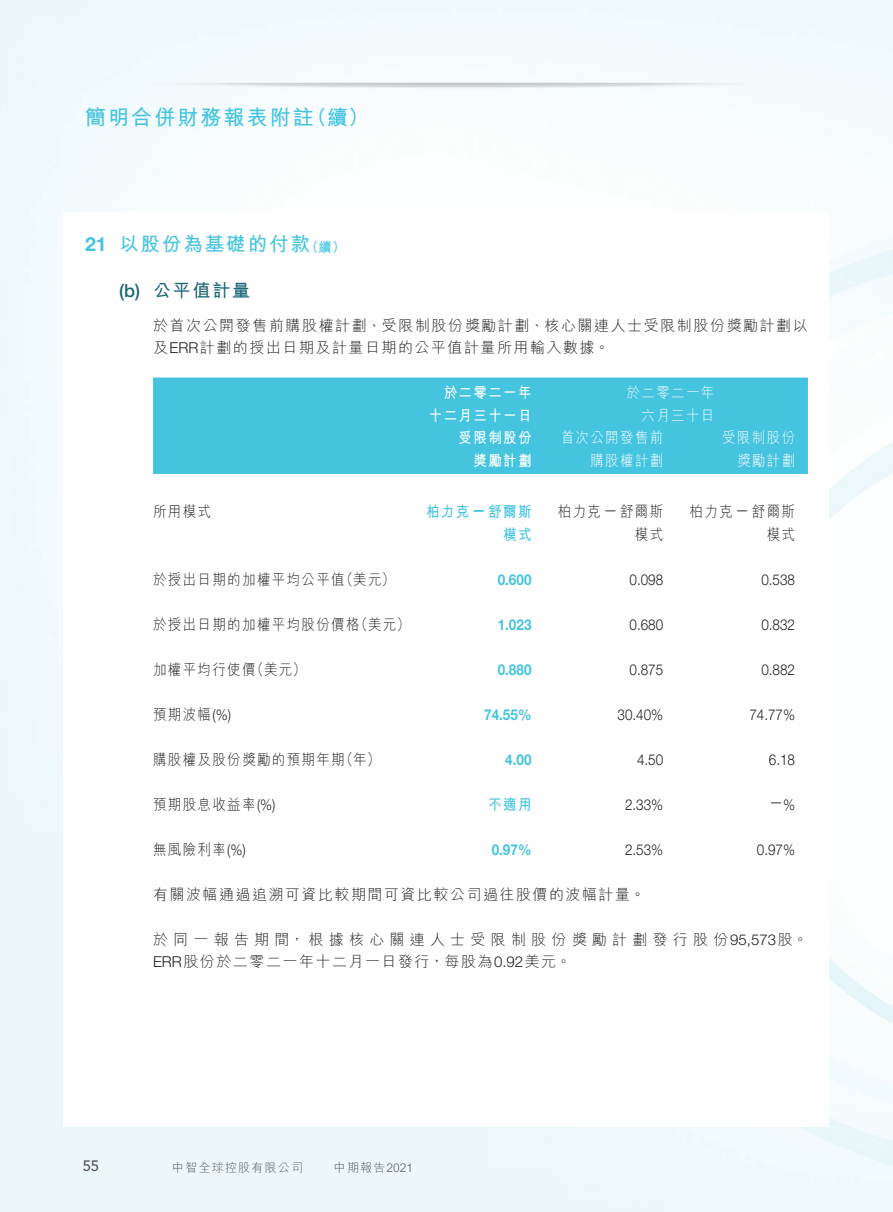
<style>
.page{position:relative;width:893px;height:1212px;background:#fff}
.page>*{position:absolute;margin:0;border:0;box-sizing:border-box;transform-origin:0 0}
.t1{font:700 21px "M Hei HK";letter-spacing:.1em;color:#44c4df}
.t2{font:700 19.5px "M Hei HK";letter-spacing:.1em;color:#44c4df}
.t3{font:700 19.5px "Helvetica Neue LT Std";color:#44c4df}
.t4{font:700 18px "M Hei HK";letter-spacing:.1em;color:#1d6775}
.t5{font:500 18px "Helvetica Neue LT Std";color:#1d6775}
.t6{font:300 15px "M Hei HK";letter-spacing:.1em;color:#231f20;scale:.9 1}
.t7{font:300 15px/22.5px "M Hei HK";letter-spacing:.1em;color:#231f20}
.t8{font:300 15px "Helvetica Neue LT Std";color:#231f20;scale:.9 1}
.t9{font:300 15px/22.5px "M Hei HK";letter-spacing:.35em;color:#231f20}
.t10{font:300 15px/22.5px "M Hei HK";letter-spacing:.1em;color:#fff;text-align:right;scale:.9 1}
.t11{font:700 15px "Helvetica Neue LT Std";color:#44c4df;scale:.9 1}
.t12{font:700 15px/22.5px "M Hei HK";letter-spacing:.1em;color:#fff;text-align:right;scale:.9 1}
.t13{font:700 15px "M Hei HK";letter-spacing:.1em;color:#44c4df;scale:.9 1}
.t14{font:500 15px "Avenir LT Std";color:#57585a}
.t15{font:700 13.5px "M Hei HK";color:#44c4df}
.t16{font:300 12px "M Hei HK";letter-spacing:.1em;color:#57585a}
.s1{font-family:"Helvetica Neue LT Std"}
</style>
<div class="page">
<div style="left:153px;top:377px;width:655px;height:97px;background:#44c4df"></div>
<h1 class="t1" style="left:85px;top:102px;width:230px">簡明合併財務報表附註</h1>
<h1 class="t1" style="left:306px;top:102px;width:64px">（續(</h1>
<h2 class="t3" style="left:85px;top:232px;width:23px">21</h2>
<h2 class="t2" style="left:119px;top:230px;width:193px">以股份為基礎的付款</h2>
<p class="t15" style="left:305px;top:237px;width:42px">（續(</p>
<p class="t5" style="left:119px;top:279px;width:23px">b( )</p>
<p class="t4" style="left:153px;top:277px;width:99px">公平值計量</p>
<p class="t7" style="left:153px;top:314px;width:656px">於首次公開發售前購股權計劃、受限制股份獎勵計劃、核心關連人士受限制股份獎勵計劃以及<span class="s1">ERR</span>計劃的授出日期及計量日期的公平值計量所用輸入數據。</p>
<p class="t12" style="left:429px;top:380px;width:115px">於二零二一年十二月三十一日</p>
<p class="t10" style="left:627px;top:381px;width:99px">於二零二一年六月三十日</p>
<p class="t12" style="left:459px;top:425px;width:83px">受限制股份獎勵計劃</p>
<p class="t10" style="left:561px;top:426px;width:115px">首次公開發售前購股權計劃</p>
<p class="t10" style="left:722px;top:426px;width:83px">受限制股份獎勵計劃</p>
<p class="t13" style="left:488px;top:501px;width:49px">舒爾斯</p>
<p class="t6" style="left:153px;top:504px;width:66px">所用模式</p>
<p class="t6" style="left:620px;top:504px;width:49px">舒爾斯</p>
<p class="t6" style="left:752px;top:504px;width:49px">舒爾斯</p>
<p class="t6" style="left:558px;top:504px;width:49px">柏力克</p>
<p class="t6" style="left:690px;top:504px;width:49px">柏力克</p>
<p class="t13" style="left:426px;top:501px;width:49px">柏力克</p>
<p class="t11" style="left:472px;top:500px;width:16px">—</p>
<p class="t8" style="left:604px;top:500px;width:16px">—</p>
<p class="t8" style="left:736px;top:500px;width:16px">—</p>
<p class="t6" style="left:340px;top:571px;width:63px">（美元(</p>
<p class="t6" style="left:153px;top:571px;width:215px">於授出日期的加權平均公平值</p>
<p class="t13" style="left:503px;top:523px;width:33px">模式</p>
<p class="t11" style="left:498px;top:570px;width:39px">0.600</p>
<p class="t6" style="left:635px;top:526px;width:33px">模式</p>
<p class="t8" style="left:629px;top:570px;width:39px">0.098</p>
<p class="t6" style="left:767px;top:526px;width:33px">模式</p>
<p class="t8" style="left:761px;top:570px;width:39px">0.538</p>
<p class="t6" style="left:355px;top:616px;width:63px">（美元(</p>
<p class="t6" style="left:153px;top:616px;width:231px">於授出日期的加權平均股份價格</p>
<p class="t11" style="left:498px;top:615px;width:39px">1.023</p>
<p class="t8" style="left:629px;top:615px;width:39px">0.680</p>
<p class="t8" style="left:761px;top:615px;width:39px">0.832</p>
<p class="t6" style="left:251px;top:661px;width:63px">（美元(</p>
<p class="t6" style="left:153px;top:661px;width:115px">加權平均行使價</p>
<p class="t11" style="left:498px;top:660px;width:39px">0.880</p>
<p class="t8" style="left:629px;top:660px;width:39px">0.875</p>
<p class="t8" style="left:761px;top:660px;width:39px">0.882</p>
<p class="t6" style="left:153px;top:706px;width:88px">預期波幅 <span class="s1">%) (</span></p>
<p class="t11" style="left:484px;top:705px;width:54px">74.55%</p>
<p class="t8" style="left:617px;top:705px;width:52px">30.40%</p>
<p class="t8" style="left:749px;top:705px;width:52px">74.77%</p>
<p class="t6" style="left:340px;top:751px;width:46px">（年(</p>
<p class="t6" style="left:153px;top:751px;width:215px">購股權及股份獎勵的預期年期</p>
<p class="t11" style="left:505px;top:750px;width:31px">4.00</p>
<p class="t8" style="left:637px;top:750px;width:31px">4.50</p>
<p class="t8" style="left:769px;top:750px;width:31px">6.18</p>
<p class="t6" style="left:153px;top:796px;width:138px">預期股息收益率 <span class="s1">%( )</span></p>
<p class="t13" style="left:488px;top:793px;width:49px">不適用</p>
<p class="t8" style="left:625px;top:795px;width:44px">2.33%</p>
<p class="t8" style="left:783px;top:795px;width:15px">%</p>
<p class="t8" style="left:770px;top:793px;width:16px">—</p>
<p class="t6" style="left:153px;top:841px;width:105px">無風險利率 <span class="s1">%) (</span></p>
<p class="t7" style="left:153px;top:882px;width:494px">有關波幅通過追溯可資比較期間可資比較公司過往股價的波幅計量。</p>
<p class="t9" style="left:153px;top:927px;width:656px">於同一報告期間，根據核心關連人士受限制股份獎勵計劃發行股份 <span class="s1">95,573</span>股。<br><span class="s1">ERR</span>股份於二零二一年十二月一日發行，每股為<span class="s1">0.92</span>美元。</p>
<p class="t8" style="left:625px;top:840px;width:44px">2.53%</p>
<p class="t8" style="left:757px;top:840px;width:44px">0.97%</p>
<p class="t11" style="left:492px;top:840px;width:46px">0.97%</p>
<p class="t14" style="left:83px;top:1157px;width:18px">55</p>
<p class="t16" style="left:172px;top:1161px;width:132px">中智全球控股有限公司</p>
<p class="t16" style="left:334px;top:1161px;width:81px">中期報告202<span class="s1">1</span></p>
</div>
